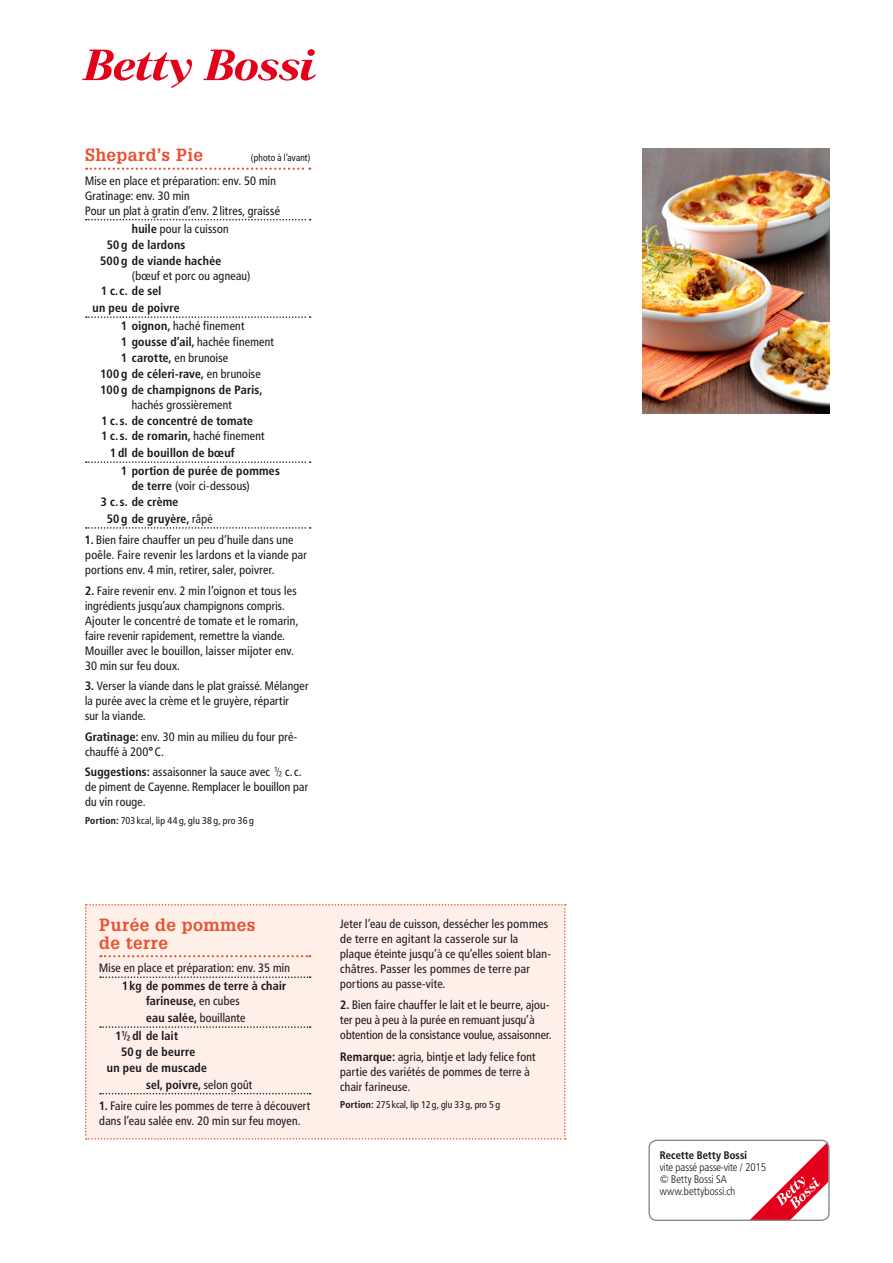
<style>
.page{position:relative;width:893px;height:1263px;background:#fff}
.page>*{position:absolute;margin:0;border:0;box-sizing:border-box;transform-origin:0 0}
.t1{font:700 17.25px/18px "Glypha LT Std";letter-spacing:.025em;color:#e8522f}
.t2{font:12px/15px "Frutiger B Bn Con Regular";letter-spacing:.025em;color:#1a171c}
.t3{font:12px/15.9px "Frutiger B Bn Con Bold";letter-spacing:.025em;color:#1a171c}
.t4{font:10.8px/12px "Frutiger B Bn Con Light";letter-spacing:.01em;color:#1a171c}
.t5{font:10.8px "Frutiger B Bn Con Bold";letter-spacing:.02em;color:#1a171c}
.t6{font:9.75px "Frutiger B Bn Con Regular";letter-spacing:.01em;color:#1a171c}
.t7{font:9.75px "Frutiger B Bn Con Regular";letter-spacing:.03em;color:#1a171c}
.s1{font-family:"Frutiger B Bn Con Bold"}
.s2{font-family:"Frutiger B Bn Con Regular"}
</style>
<div class="page">
<svg style="left:751px;top:1140px;width:77px;height:79px"></svg>
<div style="left:648px;top:1140px;width:182px;height:81px;border:1px solid #87888a;border-radius:8px"></div>
<svg style="left:82px;top:50px;width:110px;height:38px"></svg>
<svg style="left:203px;top:49px;width:113px;height:32px"></svg>
<img style="left:642px;top:149px;width:187px;height:265px">
<div style="left:85px;top:904px;width:481px;height:236px;background:#fef0e8"></div>
<svg style="left:86px;top:168px;width:224px;height:2px"></svg>
<svg style="left:86px;top:219px;width:225px;height:1px"></svg>
<svg style="left:86px;top:316px;width:225px;height:2px"></svg>
<svg style="left:86px;top:461px;width:225px;height:2px"></svg>
<svg style="left:86px;top:527px;width:225px;height:2px"></svg>
<h1 class="t1" style="left:85px;top:146px;width:119px">Shepard’s Pie</h1>
<p class="t6" style="left:251px;top:152px;width:61px">(photo à l’avant)</p>
<p class="t2" style="left:85px;top:173px;width:196px">Mise en place et préparation: env. 50 min<br>Gratinage: env. 30 min<br>Pour un plat à gratin d’env. 2 litres, graissé</p>
<p class="t2" style="left:132px;top:221px;width:98px"><span class="s1">huile</span> pour la cuisson</p>
<p class="t3" style="left:100px;top:236px;width:123px;text-indent:7px">50 g de lardons<br>500 g de viande hachée</p>
<p class="t2" style="left:132px;top:268px;width:120px">(bœuf et porc ou agneau)</p>
<p class="t3" style="left:93px;top:283px;width:89px;line-height:16.6px;text-indent:9px">1 c.c. de sel<br>un peu de poivre</p>
<p class="t2" style="left:121px;top:318px;width:154px;line-height:15.9px"><span class="s1">1 oignon,</span> haché finement<br><span class="s1">1 gousse d’ail,</span> hachée finement<br><span class="s1">1 carotte,</span> en brunoise</p>
<p class="t3" style="left:101px;top:366px;width:163px">100 g de céleri-rave, <span class="s2">en brunoise<br></span>100 g de champignons de Paris,</p>
<p class="t2" style="left:132px;top:397px;width:102px">hachés grossièrement</p>
<p class="t3" style="left:102px;top:412px;width:153px">1 c.s. de concentré de tomate</p>
<p class="t3" style="left:102px;top:428px;width:165px">1 c.s. de romarin, <span class="s2">haché finement</span></p>
<p class="t3" style="left:110px;top:445px;width:126px">1 dl de bouillon de bœuf</p>
<p class="t3" style="left:121px;top:463px;width:160px">1 portion de purée de pommes</p>
<p class="t2" style="left:132px;top:478px;width:120px"><span class="s1">de terre</span> (voir ci-dessous)</p>
<p class="t3" style="left:107px;top:493px;width:108px;line-height:16.6px;text-indent:-6px">3 c.s. de crème<br>50 g de gruyère, <span class="s2">râpé</span></p>
<p class="t2" style="left:85px;top:532px;width:223px"><span class="s1">1.</span> Bien faire chauffer un peu d’huile dans une poêle. Faire revenir les lardons et la viande par portions env. 4 min, retirer, saler, poivrer.</p>
<p class="t2" style="left:85px;top:583px;width:214px"><span class="s1">2.</span> Faire revenir env. 2 min l’oignon et tous les ingrédients jusqu’aux champignons compris.<br>Ajouter le concentré de tomate et le romarin, faire revenir rapidement, remettre la viande.<br>Mouiller avec le bouillon, laisser mijoter env.<br>30 min sur feu doux.</p>
<p class="t2" style="left:85px;top:678px;width:225px"><span class="s1">3.</span> Verser la viande dans le plat graissé. Mélanger la purée avec la crème et le gruyère, répartir<br>sur la viande.</p>
<p class="t2" style="left:85px;top:729px;width:214px"><span class="s1">Gratinage:</span> env. 30 min au milieu du four pré&shy;chauffé à 200° C.</p>
<p class="t2" style="left:85px;top:764px;width:225px"><span class="s1">Suggestions:</span> assaisonner la sauce avec ¿ c.c. de piment de Cayenne. Remplacer le bouillon par du vin rouge.</p>
<p class="t7" style="left:85px;top:814px;width:170px"><span class="s1">Portion:</span> 703 kcal, lip 44 g, glu 38 g, pro 36 g</p>
<h1 class="t1" style="left:99px;top:915px;width:158px">Purée de pommes de terre</h1>
<p class="t2" style="left:99px;top:960px;width:192px">Mise en place et préparation: env. 35 min</p>
<p class="t3" style="left:146px;top:978px;width:142px;line-height:15px;text-indent:-24px">1kg de pommes de terre à chair farineuse, <span class="s2">en cubes</span></p>
<p class="t2" style="left:146px;top:1010px;width:101px"><span class="s1">eau salée,</span> bouillante</p>
<p class="t3" style="left:116px;top:1028px;width:64px">1¿dl de lait</p>
<p class="t3" style="left:121px;top:1044px;width:76px">50 g de beurre</p>
<p class="t3" style="left:107px;top:1060px;width:102px">un peu de muscade</p>
<p class="t3" style="left:146px;top:1076px;width:108px">sel, poivre, <span class="s2">selon goût</span></p>
<p class="t2" style="left:99px;top:1098px;width:213px"><span class="s1">1.</span> Faire cuire les pommes de terre à découvert dans l’eau salée env. 20 min sur feu moyen.</p>
<p class="t2" style="left:340px;top:916px;width:212px">Jeter l’eau de cuisson, dessécher les pommes de terre en agitant la casserole sur la plaque éteinte jusqu’à ce qu’elles soient blan&shy;châtres. Passer les pommes de terre par portions au passe-vite.</p>
<p class="t2" style="left:340px;top:997px;width:213px"><span class="s1">2.</span> Bien faire chauffer le lait et le beurre, ajou&shy;ter peu à peu à la purée en remuant jusqu’à obtention de la consistance voulue, assaisonner.</p>
<p class="t2" style="left:340px;top:1049px;width:197px"><span class="s1">Remarque:</span> agria, bintje et lady felice font partie des variétés de pommes de terre à chair farineuse.</p>
<p class="t6" style="left:340px;top:1098px;width:161px"><span class="s1">Portion:</span> 275 kcal, lip 12 g, glu 33 g, pro 5 g</p>
<p class="t5" style="left:660px;top:1148px;width:89px">Recette Betty Bossi</p>
<p class="t4" style="left:660px;top:1161px;width:108px">vite passé passe-vite / 2015 © Betty Bossi SA www.bettybossi.ch</p>
</div>
